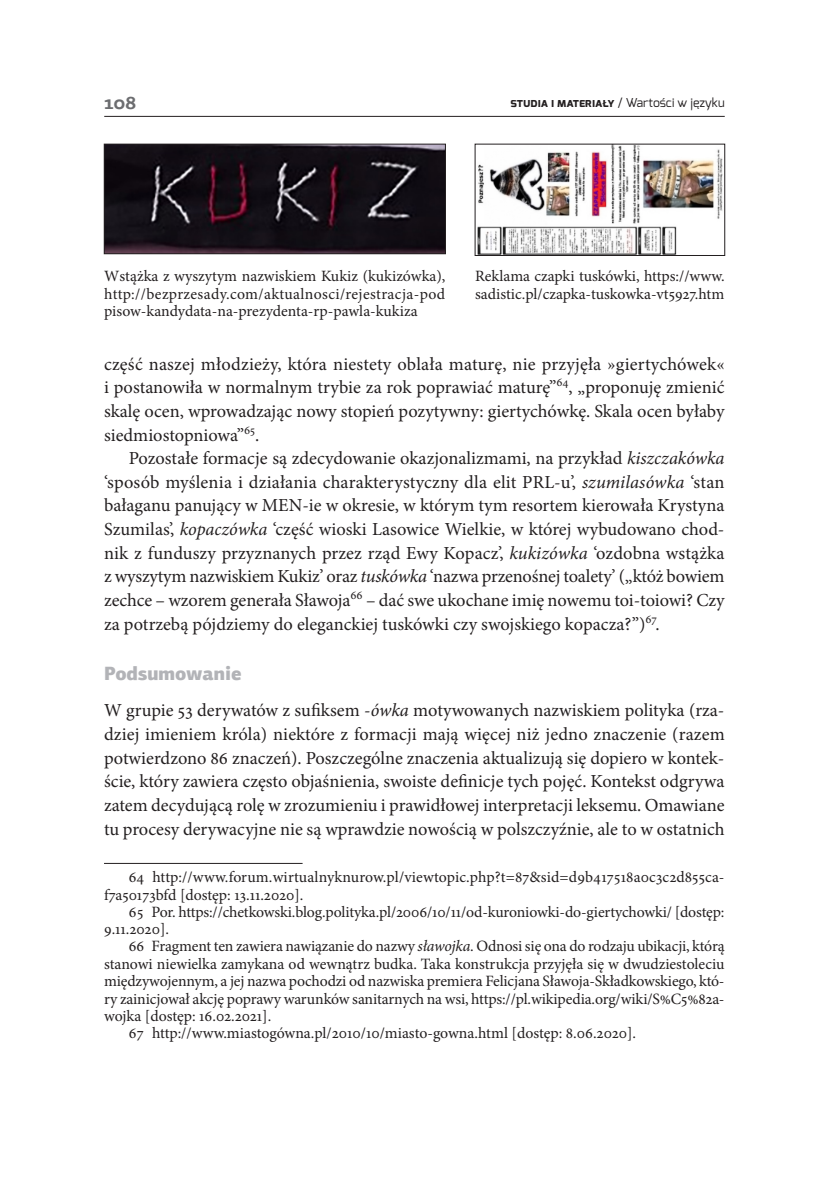
<style>
.page{position:relative;width:829px;height:1181px;background:#fff}
.page>*{position:absolute;margin:0;border:0;box-sizing:border-box;transform-origin:0 0}
.srodtyt-1{font:900 19.25px "PF Agora Sans Pro";color:#b2b3b7;scale:.95 1}
.t1{font:700 19.25px "PF Agora Sans Pro";color:#6c6d70}
.tekst{font:18.38px/23.6px "Minion Pro";color:#231f20;text-align:justify}
.przypisy{font:15.75px/17.5px "Minion Pro";letter-spacing:-.005em;color:#231f20}
.podpis_ilustracje{font:15.75px/17.5px "Minion Pro";color:#231f20;text-align:justify}
.t2{font:700 12.25px "Exo";color:#231f20}
.s1{font-weight:400}
.s2{font-style:italic}
</style>
<div class="page">
<hr style="left:104px;top:116px;width:620px;height:1px;background:#231f20">
<hr style="left:104px;top:863px;width:198px;height:1px;background:#231f20">
<img style="left:106px;top:146px;width:337px;height:106px">
<div style="left:104px;top:144px;width:341px;height:110px;border:1px solid #231f20"></div>
<img style="left:477px;top:146px;width:245px;height:108px">
<div style="left:475px;top:144px;width:249px;height:112px;border:1px solid #231f20"></div>
<p class="t1" style="left:104px;top:90px;width:34px">108</p>
<p class="t2" style="left:510px;top:94px;width:216px">studia i materiały <span class="s1">/ Wartości w języku</span></p>
<p class="podpis_ilustracje" style="left:104px;top:267px;width:342px">Wstążka z wyszytym nazwiskiem Kukiz (kukizówka), http://bezprzesady.com/aktualnosci/rejestracja-pod pisow-kandydata-na-prezydenta-rp-pawla-kukiza</p>
<p class="podpis_ilustracje" style="left:475px;top:267px;width:251px">Reklama czapki tuskówki, https://www. sadistic.pl/czapka-tuskowka-vt5927.htm</p>
<p class="tekst" style="left:104px;top:352px;width:622px">część naszej młodzieży, która niestety oblała maturę, nie przyjęła »giertychówek« i postanowiła w normalnym trybie za rok poprawiać maturę”<sup>64</sup>, „proponuję zmienić skalę ocen, wprowadzając nowy stopień pozytywny: giertychówkę. Skala ocen byłaby siedmiostopniowa”<sup>65</sup>.</p>
<p class="tekst" style="left:104px;top:446px;width:622px;text-indent:25px">Pozostałe formacje są zdecydowanie okazjonalizmami, na przykład <span class="s2">kiszczakówka </span>‘sposób myślenia i działania charakterystyczny dla elit PRL-u’, <span class="s2">szumilasówka</span> ‘stan bałaganu panujący w MEN-ie w okresie, w którym tym resortem kierowała Krystyna Szumilas’, <span class="s2">kopaczówka</span> ‘część wioski Lasowice Wielkie, w której wybudowano chod&shy;nik z funduszy przyznanych przez rząd Ewy Kopacz’, <span class="s2">kukizówka</span> ‘ozdobna wstążka z wyszytym nazwiskiem Kukiz’ oraz <span class="s2">tuskówka</span> ‘nazwa przenośnej toalety’ („któż bowiem zechce – wzorem generała Sławoja<sup>66</sup> – dać swe ukochane imię nowemu toi-toiowi? Czy za potrzebą pójdziemy do eleganckiej tuskówki czy swojskiego kopacza?”)<sup>67</sup>.</p>
<p class="srodtyt-1" style="left:104px;top:661px;width:146px">Podsumowanie</p>
<p class="tekst" style="left:104px;top:699px;width:622px">W grupie 53 derywatów z sufiksem -<span class="s2">ówka</span> motywowanych nazwiskiem polityka (rza&shy;dziej imieniem króla) niektóre z formacji mają więcej niż jedno znaczenie (razem potwierdzono 86 znaczeń). Poszczególne znaczenia aktualizują się dopiero w kontek&shy;ście, który zawiera często objaśnienia, swoiste definicje tych pojęć. Kontekst odgrywa zatem decydującą rolę w zrozumieniu i prawidłowej interpretacji leksemu. Omawiane tu procesy derywacyjne nie są wprawdzie nowością w polszczyźnie, ale to w ostatnich</p>
<p class="przypisy" style="left:104px;top:868px;width:622px;text-indent:25px">64 http://www.forum.wirtualnyknurow.pl/viewtopic.php?t=87&amp;sid=d9b417518a0c3c2d855ca&shy;f7a50173bfd [dostęp: 13.11.2020].</p>
<p class="przypisy" style="left:104px;top:903px;width:622px;text-indent:25px">65 Por. https://chetkowski.blog.polityka.pl/2006/10/11/od-kuroniowki-do-giertychowki/ [dostęp:<br>9.11.2020].</p>
<p class="przypisy" style="left:104px;top:937px;width:622px;text-align:justify;text-indent:25px">66 Fragment ten zawiera nawiązanie do nazwy <span class="s2">sławojka</span>. Odnosi się ona do rodzaju ubikacji, którą stanowi niewielka zamykana od wewnątrz budka. Taka konstrukcja przyjęła się w dwudziestoleciu międzywojennym, a jej nazwa pochodzi od nazwiska premiera Felicjana Sławoja-Składkowskiego, któ&shy;ry zainicjował akcję poprawy warunków sanitarnych na wsi, https://pl.wikipedia.org/wiki/S%C5%82a&shy;wojka [dostęp: 16.02.2021].</p>
<p class="przypisy" style="left:129px;top:1024px;width:508px">67 http://www.miastogówna.pl/2010/10/miasto-gowna.html [dostęp: 8.06.2020].</p>
</div>
